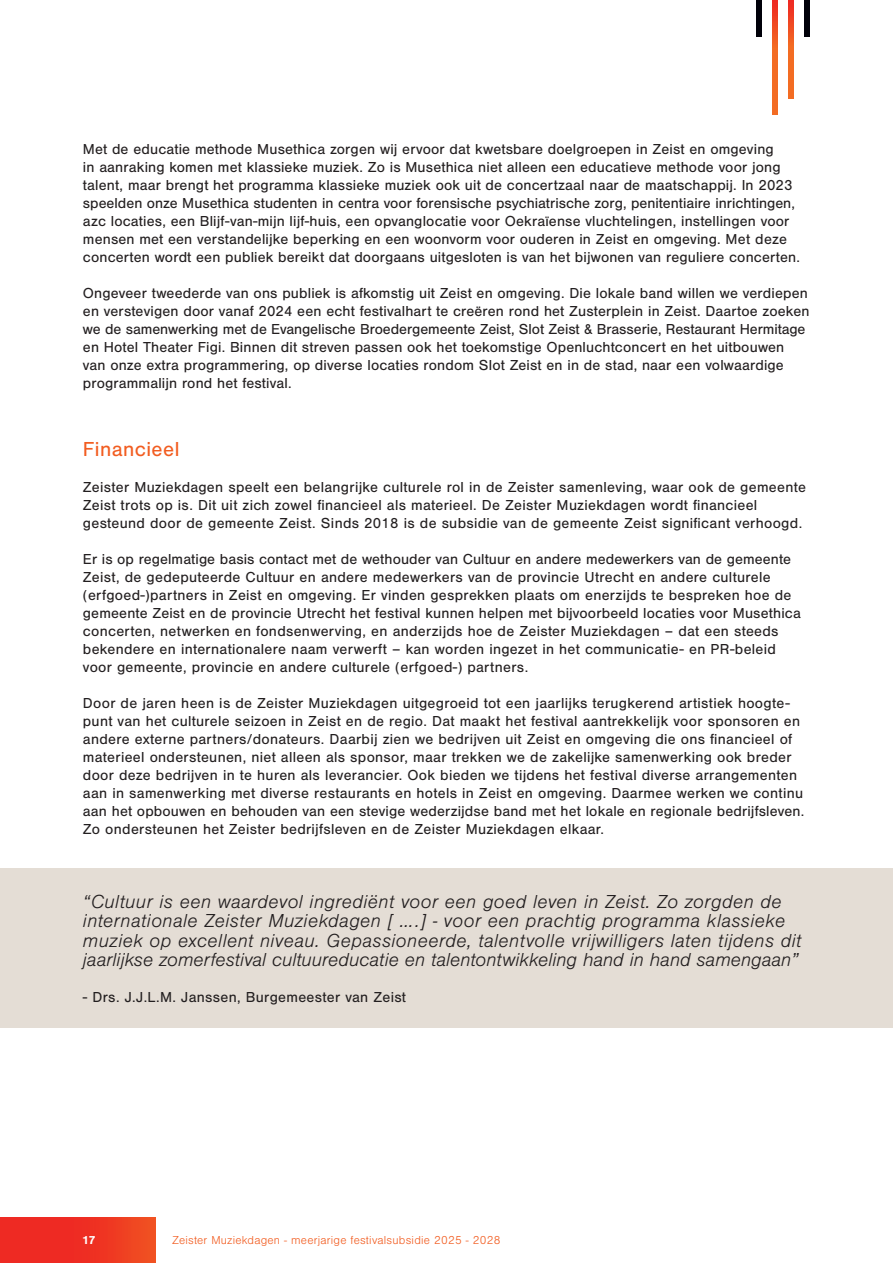
<style>
.page{position:relative;width:893px;height:1263px;background:#fff}
.page>*{position:absolute;margin:0;border:0;box-sizing:border-box;transform-origin:0 0}
.t1{font:21px "Nimbus San";letter-spacing:.02em;color:#f25d21}
.t2{font:italic 300 19.5px/19.5px "Nimbus San";letter-spacing:.02em;color:#231f20}
.t3{font:15px/18px "Nimbus San";letter-spacing:.01em;color:#231f20}
.t4{font:300 12px "Nimbus San";letter-spacing:.02em;color:#f25d21}
.t5{font:700 12px "Nimbus San";color:#fff}
</style>
<div class="page">
<div style="left:0;top:1217px;width:156px;height:46px;background:linear-gradient(to right,#ed2023,#f04722)"></div>
<svg style="left:772px;top:0;width:6px;height:114px"></svg>
<svg style="left:788px;top:0;width:6px;height:98px"></svg>
<div style="left:804px;top:0;width:6px;height:36px;background:#000009"></div>
<div style="left:756px;top:0;width:6px;height:36px;background:#000009"></div>
<div style="left:0;top:868px;width:893px;height:159px;background:#e4ddd5"></div>
<p class="t3" style="left:83px;top:140px;width:719px">Met de educatie methode Musethica zorgen wij ervoor dat kwetsbare doelgroepen in Zeist en omgeving<br>in aanraking komen met klassieke muziek. Zo is Musethica niet alleen een educatieve methode voor jong talent, maar brengt het programma klassieke muziek ook uit de concertzaal naar de maatschappij. In 2023 speelden onze Musethica studenten in centra voor forensische psychiatrische zorg, penitentiaire inrichtingen, azc locaties, een Blijf-van-mijn lijf-huis, een opvanglocatie voor Oekraïense vluchtelingen, instellingen voor mensen met een verstandelijke beperking en een woonvorm voor ouderen in Zeist en omgeving. Met deze concerten wordt een publiek bereikt dat doorgaans uitgesloten is van het bijwonen van reguliere concerten.</p>
<p class="t3" style="left:83px;top:284px;width:728px">Ongeveer tweederde van ons publiek is afkomstig uit Zeist en omgeving. Die lokale band willen we verdiepen en verstevigen door vanaf 2024 een echt festivalhart te creëren rond het Zusterplein in Zeist. Daartoe zoeken we de samenwerking met de Evangelische Broedergemeente Zeist, Slot Zeist &amp; Brasserie, Restaurant Hermitage en Hotel Theater Figi. Binnen dit streven passen ook het toekomstige Openluchtconcert en het uitbouwen van onze extra programmering, op diverse locaties rondom Slot Zeist en in de stad, naar een volwaardige programmalijn rond het festival.</p>
<h1 class="t1" style="left:83px;top:437px;width:98px">Financieel</h1>
<p class="t3" style="left:83px;top:478px;width:725px">Zeister Muziekdagen speelt een belangrijke culturele rol in de Zeister samenleving, waar ook de gemeente<br>Zeist trots op is. Dit uit zich zowel financieel als materieel. De Zeister Muziekdagen wordt financieel gesteund door de gemeente Zeist. Sinds 2018 is de subsidie van de gemeente Zeist significant verhoogd.</p>
<p class="t3" style="left:83px;top:550px;width:719px">Er is op regelmatige basis contact met de wethouder van Cultuur en andere medewerkers van de gemeente Zeist, de gedeputeerde Cultuur en andere medewerkers van de provincie Utrecht en andere culturele (erfgoed-)partners in Zeist en omgeving. Er vinden gesprekken plaats om enerzijds te bespreken hoe de gemeente Zeist en de provincie Utrecht het festival kunnen helpen met bijvoorbeeld locaties voor Musethica concerten, netwerken en fondsenwerving, en anderzijds hoe de Zeister Muziekdagen – dat een steeds bekendere en internationalere naam verwerft – kan worden ingezet in het communicatie- en PR-beleid voor gemeente, provincie en andere culturele (erfgoed-) partners.</p>
<p class="t3" style="left:83px;top:694px;width:723px">Door de jaren heen is de Zeister Muziekdagen uitgegroeid tot een jaarlijks terugkerend artistiek hoogte&shy;punt van het culturele seizoen in Zeist en de regio. Dat maakt het festival aantrekkelijk voor sponsoren en andere externe partners/donateurs. Daarbij zien we bedrijven uit Zeist en omgeving die ons financieel of materieel ondersteunen, niet alleen als sponsor, maar trekken we de zakelijke samenwerking ook breder door deze bedrijven in te huren als leverancier. Ook bieden we tijdens het festival diverse arrangementen aan in samenwerking met diverse restaurants en hotels in Zeist en omgeving. Daarmee werken we continu aan het opbouwen en behouden van een stevige wederzijdse band met het lokale en regionale bedrijfsleven.<br>Zo ondersteunen het Zeister bedrijfsleven en de Zeister Muziekdagen elkaar.</p>
<p class="t2" style="left:83px;top:892px;width:720px">“Cultuur is een waardevol ingrediënt voor een goed leven in Zeist. Zo zorgden de internationale Zeister Muziekdagen [ ….] - voor een prachtig programma klassieke muziek op excellent niveau. Gepassioneerde, talentvolle vrijwilligers laten tijdens dit jaarlijkse zomerfestival cultuureducatie en talentontwikkeling hand in hand samengaan”</p>
<p class="t3" style="left:83px;top:988px;width:325px">- Drs. J.J.L.M. Janssen, Burgemeester van Zeist</p>
<p class="t5" style="left:82px;top:1233px;width:15px">17</p>
<p class="t4" style="left:172px;top:1233px;width:330px">Zeister Muziekdagen - meerjarige festivalsubsidie 2025 - 2028</p>
</div>
